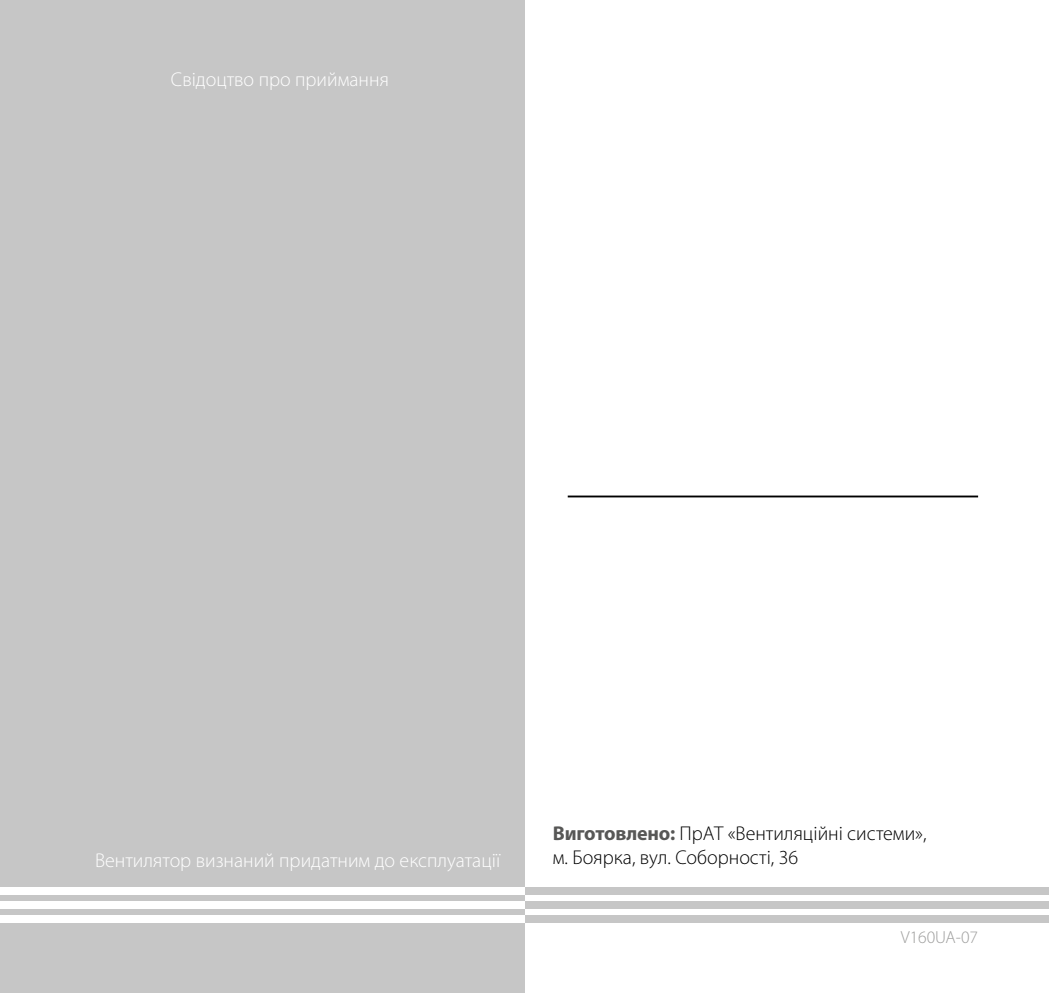
<style>
.page{position:relative;width:1049px;height:993px;background:#fff}
.page>*{position:absolute;margin:0;border:0;box-sizing:border-box;transform-origin:0 0}
.t1{font:300 20px/24px "Myriad Pro";color:#000}
.t2{font:300 20px "Myriad Pro";color:#fff}
.t3{font:300 17.5px "Myriad Pro";color:#9d9d9c}
.s1{font-weight:700;color:#575756}
</style>
<div class="page">
<div style="left:0;top:0;width:524px;height:992px;background:#c6c6c6"></div>
<div style="left:524px;top:915px;width:525px;height:7px;background:#c6c6c6"></div>
<div style="left:0;top:915px;width:524px;height:7px;background:#fff"></div>
<div style="left:524px;top:900px;width:525px;height:7px;background:#c6c6c6"></div>
<div style="left:0;top:900px;width:524px;height:7px;background:#fff"></div>
<div style="left:524px;top:886px;width:525px;height:7px;background:#c6c6c6"></div>
<div style="left:0;top:886px;width:524px;height:7px;background:#fff"></div>
<hr style="left:568px;top:495px;width:410px;height:2px;background:#000">
<p class="t2" style="left:171px;top:68px;width:219px">Свідоцтво про приймання</p>
<p class="t2" style="left:95px;top:848px;width:406px">Вентилятор визнаний придатним до експлуатації</p>
<p class="t1" style="left:553px;top:821px;width:375px"><span class="s1">Виготовлено:</span> ПрАТ «Вентиляційні системи», м. Боярка, вул. Соборності, 36</p>
<p class="t3" style="left:901px;top:926px;width:79px">V160UA-07</p>
</div>
